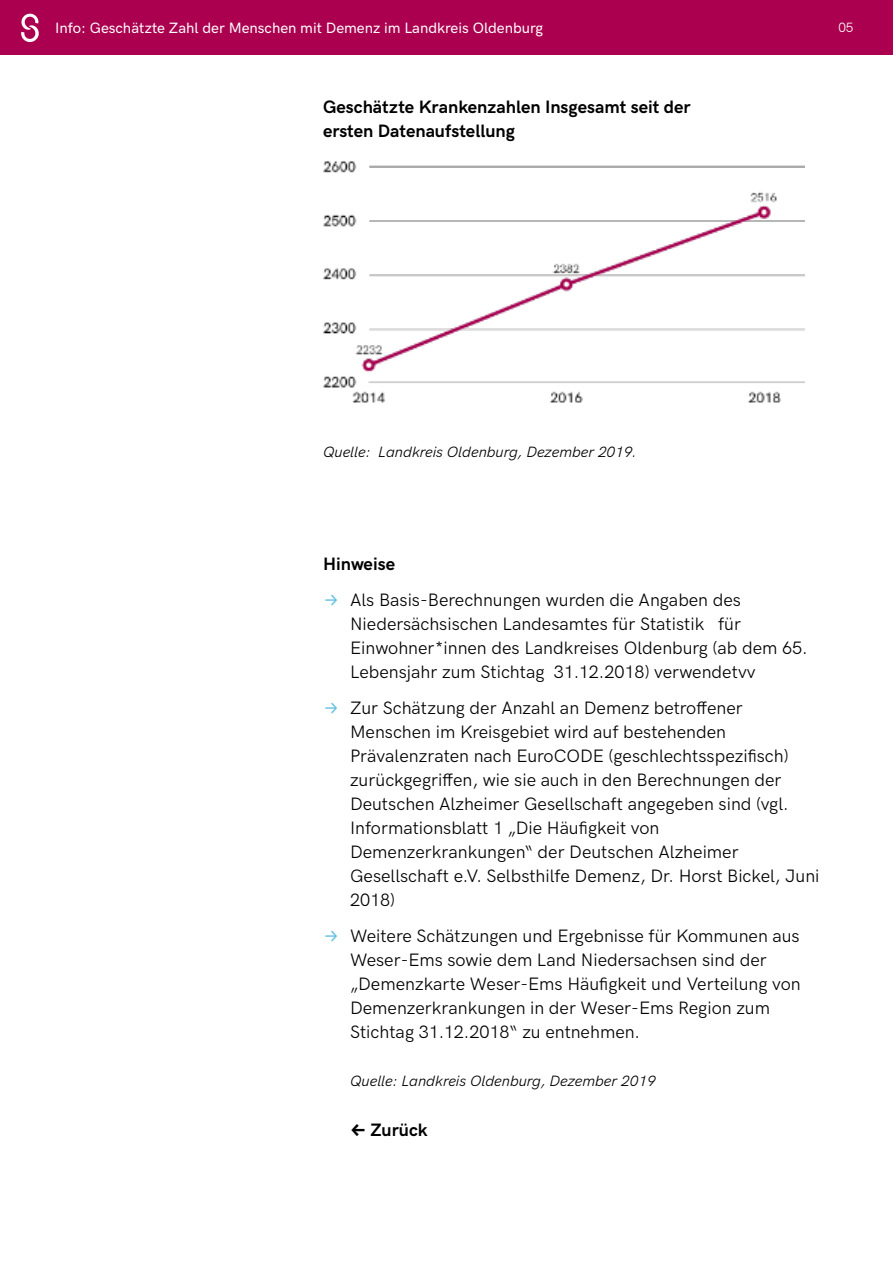
<style>
.page{position:relative;width:893px;height:1263px;background:#fff}
.page>*{position:absolute;margin:0;border:0;box-sizing:border-box;transform-origin:0 0}
.t1{font:18px/24px "HK Grotesk";color:#000}
.t2{font:700 18px/24px "HK Grotesk";color:#000}
.t3{font:italic 15px "HK Grotesk";color:#000}
.t4{font:500 15px "HK Grotesk";color:#fff}
.t5{font:13.5px "HK Grotesk";color:#fff}
.s1{font-family:"Fira Sans";color:#63c0e1}
.s2{font-family:"Fira Sans"}
</style>
<div class="page">
<div style="left:0;top:0;width:893px;height:55px;background:#ab004f"></div>
<svg style="left:21px;top:14px;width:18px;height:28px"></svg>
<img style="left:323px;top:161px;width:481px;height:242px">
<p class="t4" style="left:55px;top:22px;width:489px">Info: Geschätzte Zahl der Menschen mit Demenz im Landkreis Oldenburg</p>
<p class="t5" style="left:838px;top:23px;width:17px">05</p>
<p class="t2" style="left:323px;top:98px;width:369px">Geschätzte Krankenzahlen Insgesamt seit der ersten Datenaufstellung</p>
<p class="t3" style="left:323px;top:447px;width:315px">Quelle: Landkreis Oldenburg, Dezember 2019.</p>
<p class="t2" style="left:323px;top:554px;width:74px">Hinweise</p>
<p class="t1" style="left:350px;top:590px;width:459px;text-indent:-27px"><span class="s1">→</span> Als Basis-Berechnungen wurden die Angaben des Niedersächsischen Landesamtes für Statistik für Einwohner*innen des Landkreises Oldenburg (ab dem 65.<br>Lebensjahr zum Stichtag 31.12.2018) verwendetvv</p>
<p class="t1" style="left:350px;top:698px;width:471px;text-indent:-27px"><span class="s1">→</span> Zur Schätzung der Anzahl an Demenz betroffener Menschen im Kreisgebiet wird auf bestehenden Prävalenzraten nach EuroCODE (geschlechtsspezifisch) zurückgegriffen, wie sie auch in den Berechnungen der Deutschen Alzheimer Gesellschaft angegeben sind (vgl.<br>Informationsblatt 1 „Die Häufigkeit von Demenzerkrankungen“ der Deutschen Alzheimer Gesellschaft e.V. Selbsthilfe Demenz, Dr. Horst Bickel, Juni 2018)</p>
<p class="t1" style="left:350px;top:926px;width:452px;text-indent:-27px"><span class="s1">→</span> Weitere Schätzungen und Ergebnisse für Kommunen aus Weser-Ems sowie dem Land Niedersachsen sind der „Demenzkarte Weser-Ems Häufigkeit und Verteilung von Demenzerkrankungen in der Weser-Ems Region zum Stichtag 31.12.2018“ zu entnehmen.</p>
<p class="t3" style="left:350px;top:1075px;width:307px">Quelle: Landkreis Oldenburg, Dezember 2019</p>
<p class="t2" style="left:350px;top:1120px;width:79px"><span class="s2">←</span> Zurück</p>
</div>
